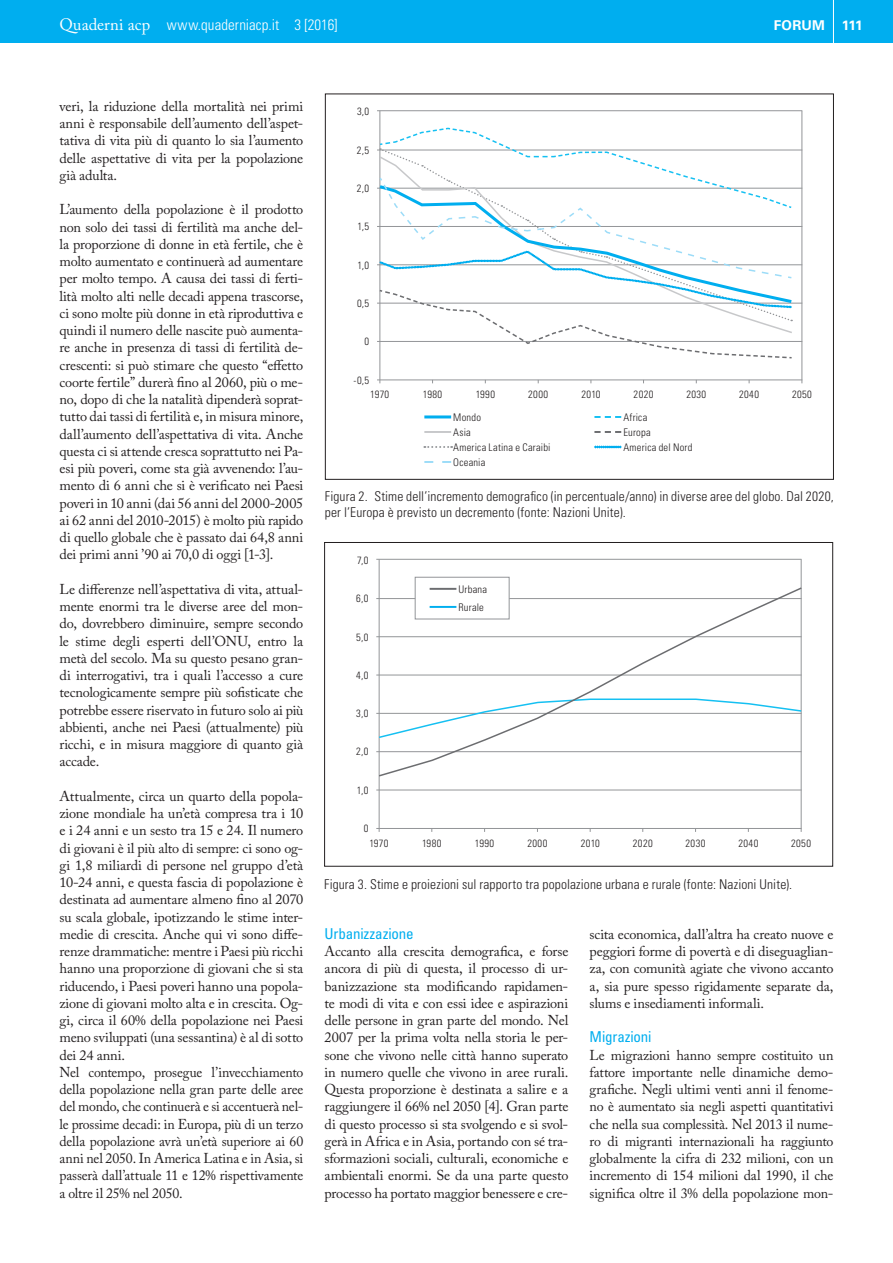
<style>
.page{position:relative;width:893px;height:1263px;background:#fff}
.page>*{position:absolute;margin:0;border:0;box-sizing:border-box;transform-origin:0 0}
.t1{font:300 condensed 15px "Univers LT Std";letter-spacing:.005em;color:#fff}
.T_02{font:condensed 15px "Univers LT Std";letter-spacing:-.01em;color:#00aeef}
.TXT{font:14.25px/17.2px "Adobe Caslon Pro";letter-spacing:-.01em;color:#231f20;text-align:justify}
.dida{font:300 condensed 13.5px/16.5px "Univers LT Std";letter-spacing:.01em;color:#231f20}
.t2{font:700 13.5px "Univers LT Std";letter-spacing:.01em;color:#fff}
.dida-2{font:300 condensed 10.5px "Univers LT Std";letter-spacing:.03em;color:#231f20}
.s1{font-family:"Adobe Caslon Pro";font-weight:400;font-stretch:normal;font-size:16.5px}
.s2{font-style:inherit}
</style>
<div class="page">
<div style="left:0;top:0;width:893px;height:43px;background:#00aeef"></div>
<hr style="left:833px;top:0;width:1px;height:48px;background:#fff">
<hr style="left:424px;top:415px;width:27px;height:3px;background:#00aeef">
<svg style="left:594px;top:416px;width:27px;height:2px"></svg>
<hr style="left:424px;top:431px;width:27px;height:2px;background:#c7c8ca">
<svg style="left:594px;top:431px;width:27px;height:2px"></svg>
<svg style="left:424px;top:446px;width:28px;height:2px"></svg>
<svg style="left:594px;top:446px;width:27px;height:2px"></svg>
<svg style="left:424px;top:461px;width:27px;height:2px"></svg>
<hr style="left:377px;top:110px;width:425px;height:1px;background:#939598">
<hr style="left:377px;top:150px;width:425px;height:1px;background:#939598">
<hr style="left:377px;top:188px;width:425px;height:1px;background:#939598">
<hr style="left:377px;top:226px;width:425px;height:1px;background:#939598">
<hr style="left:377px;top:264px;width:425px;height:1px;background:#939598">
<hr style="left:377px;top:303px;width:425px;height:1px;background:#939598">
<hr style="left:377px;top:341px;width:425px;height:1px;background:#939598">
<hr style="left:377px;top:379px;width:425px;height:1px;background:#939598">
<hr style="left:379px;top:111px;width:1px;height:272px;background:#939598">
<hr style="left:801px;top:111px;width:1px;height:272px;background:#939598">
<svg style="left:378px;top:127px;width:415px;height:232px"></svg>
<div style="left:324px;top:542px;width:509px;height:325px;border:1px solid #231f20"></div>
<hr style="left:376px;top:559px;width:425px;height:1px;background:#939598">
<hr style="left:376px;top:598px;width:425px;height:1px;background:#939598">
<hr style="left:376px;top:636px;width:425px;height:1px;background:#939598">
<hr style="left:376px;top:674px;width:425px;height:1px;background:#939598">
<hr style="left:376px;top:713px;width:425px;height:1px;background:#939598">
<hr style="left:376px;top:751px;width:425px;height:1px;background:#939598">
<hr style="left:376px;top:789px;width:425px;height:1px;background:#939598">
<hr style="left:376px;top:828px;width:425px;height:1px;background:#939598">
<hr style="left:379px;top:559px;width:1px;height:273px;background:#939598">
<hr style="left:801px;top:559px;width:1px;height:273px;background:#939598">
<svg style="left:377px;top:586px;width:425px;height:192px"></svg>
<div style="left:415px;top:577px;width:94px;height:42px;background:#fff;border:1px solid #939598"></div>
<hr style="left:430px;top:588px;width:26px;height:2px;background:#6c6d70">
<hr style="left:430px;top:606px;width:26px;height:2px;background:#00aeef">
<p class="t1" style="left:60px;top:16px;width:280px"><span class="s1">Quaderni acp</span> www.quaderniacp.it <span class="s2">3 [2016]</span></p>
<p class="t2" style="left:774px;top:17px;width:52px">FORUM</p>
<p class="t2" style="left:842px;top:17px;width:22px">111</p>
<p class="TXT" style="left:60px;top:97px;width:245px">veri, la riduzione della mortalità nei primi anni è responsabile dell’aumento dell’aspet&shy;tativa di vita più di quanto lo sia l’aumento delle aspettative di vita per la popolazione già adulta.</p>
<p class="TXT" style="left:60px;top:201px;width:245px">L’aumento della popolazione è il prodotto non solo dei tassi di fertilità ma anche del&shy;la proporzione di donne in età fertile, che è molto aumentato e continuerà ad aumentare per molto tempo. A causa dei tassi di ferti&shy;lità molto alti nelle decadi appena trascorse, ci sono molte più donne in età riproduttiva e quindi il numero delle nascite può aumenta&shy;re anche in presenza di tassi di fertilità de&shy;crescenti: si può stimare che questo “effetto coorte fertile” durerà fino al 2060, più o me&shy;no, dopo di che la natalità dipenderà soprat&shy;tutto dai tassi di fertilità e, in misura minore, dall’aumento dell’aspettativa di vita. Anche questa ci si attende cresca soprattutto nei Pa&shy;esi più poveri, come sta già avvenendo: l’au&shy;mento di 6 anni che si è verificato nei Paesi poveri in 10 anni (dai 56 anni del 2000-2005 ai 62 anni del 2010-2015) è molto più rapido di quello globale che è passato dai 64,8 anni dei primi anni ’90 ai 70,0 di oggi [1-3].</p>
<p class="TXT" style="left:60px;top:580px;width:245px">Le differenze nell’aspettativa di vita, attual&shy;mente enormi tra le diverse aree del mon&shy;do, dovrebbero diminuire, sempre secondo le stime degli esperti dell’ONU, entro la metà del secolo. Ma su questo pesano gran&shy;di interrogativi, tra i quali l’accesso a cure tecnologicamente sempre più sofisticate che potrebbe essere riservato in futuro solo ai più abbienti, anche nei Paesi (attualmente) più ricchi, e in misura maggiore di quanto già accade.</p>
<p class="TXT" style="left:60px;top:787px;width:245px">Attualmente, circa un quarto della popola&shy;zione mondiale ha un’età compresa tra i 10 e i 24 anni e un sesto tra 15 e 24. Il numero di giovani è il più alto di sempre: ci sono og&shy;gi 1,8 miliardi di persone nel gruppo d’età 10-24 anni, e questa fascia di popolazione è destinata ad aumentare almeno fino al 2070 su scala globale, ipotizzando le stime inter&shy;medie di crescita. Anche qui vi sono diffe&shy;renze drammatiche: mentre i Paesi più ricchi hanno una proporzione di giovani che si sta riducendo, i Paesi poveri hanno una popola&shy;zione di giovani molto alta e in crescita. Og&shy;gi, circa il 60% della popolazione nei Paesi meno sviluppati (una sessantina) è al di sotto dei 24 anni.</p>
<p class="TXT" style="left:60px;top:1063px;width:245px">Nel contempo, prosegue l’invecchiamento della popolazione nella gran parte delle aree del mondo, che continuerà e si accentuerà nel&shy;le prossime decadi: in Europa, più di un terzo della popolazione avrà un’età superiore ai 60 anni nel 2050. In America Latina e in Asia, si passerà dall’attuale 11 e 12% rispettivamente a oltre il 25% nel 2050.</p>
<p class="dida-2" style="left:357px;top:105px;width:14px">3,0</p>
<p class="dida-2" style="left:357px;top:144px;width:14px">2,5</p>
<p class="dida-2" style="left:357px;top:182px;width:14px">2,0</p>
<p class="dida-2" style="left:357px;top:220px;width:13px">1,5</p>
<p class="dida-2" style="left:357px;top:259px;width:13px">1,0</p>
<p class="dida-2" style="left:357px;top:297px;width:14px">0,5</p>
<p class="dida-2" style="left:364px;top:335px;width:6px">0</p>
<p class="dida-2" style="left:354px;top:374px;width:17px">-0,5</p>
<p class="dida-2" style="left:370px;top:388px;width:21px">1970</p>
<p class="dida-2" style="left:423px;top:388px;width:21px">1980</p>
<p class="dida-2" style="left:476px;top:388px;width:21px">1990</p>
<p class="dida-2" style="left:528px;top:388px;width:21px">2000</p>
<p class="dida-2" style="left:582px;top:388px;width:21px">2010</p>
<p class="dida-2" style="left:634px;top:388px;width:21px">2020</p>
<p class="dida-2" style="left:686px;top:388px;width:21px">2030</p>
<p class="dida-2" style="left:739px;top:388px;width:22px">2040</p>
<p class="dida-2" style="left:792px;top:388px;width:21px">2050</p>
<p class="dida-2" style="left:453px;top:411px;width:29px">Mondo</p>
<p class="dida-2" style="left:453px;top:426px;width:19px">Asia</p>
<p class="dida-2" style="left:453px;top:441px;width:99px">America Latina e Caraibi</p>
<p class="dida-2" style="left:453px;top:456px;width:34px">Oceania</p>
<p class="dida-2" style="left:623px;top:411px;width:26px">Africa</p>
<p class="dida-2" style="left:623px;top:426px;width:29px">Europa</p>
<p class="dida-2" style="left:623px;top:441px;width:71px">America del Nord</p>
<p class="dida" style="left:325px;top:488px;width:510px">Figura 2. Stime dell’incremento demografico (in percentuale/anno) in diverse aree del globo. Dal 2020, per l’Europa è previsto un decremento (fonte: Nazioni Unite).</p>
<p class="dida-2" style="left:357px;top:553px;width:13px">7,0</p>
<p class="dida-2" style="left:356px;top:592px;width:14px">6,0</p>
<p class="dida-2" style="left:356px;top:630px;width:14px">5,0</p>
<p class="dida-2" style="left:356px;top:669px;width:14px">4,0</p>
<p class="dida-2" style="left:356px;top:707px;width:14px">3,0</p>
<p class="dida-2" style="left:356px;top:745px;width:14px">2,0</p>
<p class="dida-2" style="left:357px;top:784px;width:13px">1,0</p>
<p class="dida-2" style="left:364px;top:822px;width:6px">0</p>
<p class="dida-2" style="left:459px;top:583px;width:30px">Urbana</p>
<p class="dida-2" style="left:459px;top:601px;width:27px">Rurale</p>
<p class="dida-2" style="left:369px;top:837px;width:21px">1970</p>
<p class="dida-2" style="left:422px;top:837px;width:21px">1980</p>
<p class="dida-2" style="left:475px;top:837px;width:21px">1990</p>
<p class="dida-2" style="left:527px;top:837px;width:21px">2000</p>
<p class="dida-2" style="left:581px;top:837px;width:21px">2010</p>
<p class="dida-2" style="left:633px;top:837px;width:21px">2020</p>
<p class="dida-2" style="left:686px;top:837px;width:21px">2030</p>
<p class="dida-2" style="left:738px;top:837px;width:22px">2040</p>
<p class="dida-2" style="left:791px;top:837px;width:21px">2050</p>
<p class="dida" style="left:324px;top:876px;width:470px">Figura 3. Stime e proiezioni sul rapporto tra popolazione urbana e rurale (fonte: Nazioni Unite).</p>
<p class="T_02" style="left:325px;top:924px;width:91px">Urbanizzazione</p>
<p class="TXT" style="left:325px;top:943px;width:245px">Accanto alla crescita demografica, e forse ancora di più di questa, il processo di ur&shy;banizzazione sta modificando rapidamen&shy;te modi di vita e con essi idee e aspirazioni delle persone in gran parte del mondo. Nel 2007 per la prima volta nella storia le per&shy;sone che vivono nelle città hanno superato in numero quelle che vivono in aree rurali.<br>Questa proporzione è destinata a salire e a raggiungere il 66% nel 2050 [4]. Gran parte di questo processo si sta svolgendo e si svol&shy;gerà in Africa e in Asia, portando con sé tra&shy;sformazioni sociali, culturali, economiche e ambientali enormi. Se da una parte questo processo ha portato maggior benessere e cre-</p>
<p class="TXT" style="left:590px;top:925px;width:245px">scita economica, dall’altra ha creato nuove e peggiori forme di povertà e di diseguaglian&shy;za, con comunità agiate che vivono accanto a, sia pure spesso rigidamente separate da, slums e insediamenti informali.</p>
<p class="T_02" style="left:590px;top:1027px;width:63px">Migrazioni</p>
<p class="TXT" style="left:590px;top:1046px;width:245px">Le migrazioni hanno sempre costituito un fattore importante nelle dinamiche demo&shy;grafiche. Negli ultimi venti anni il fenome&shy;no è aumentato sia negli aspetti quantitativi che nella sua complessità. Nel 2013 il nume&shy;ro di migranti internazionali ha raggiunto globalmente la cifra di 232 milioni, con un incremento di 154 milioni dal 1990, il che significa oltre il 3% della popolazione mon-</p>
</div>
